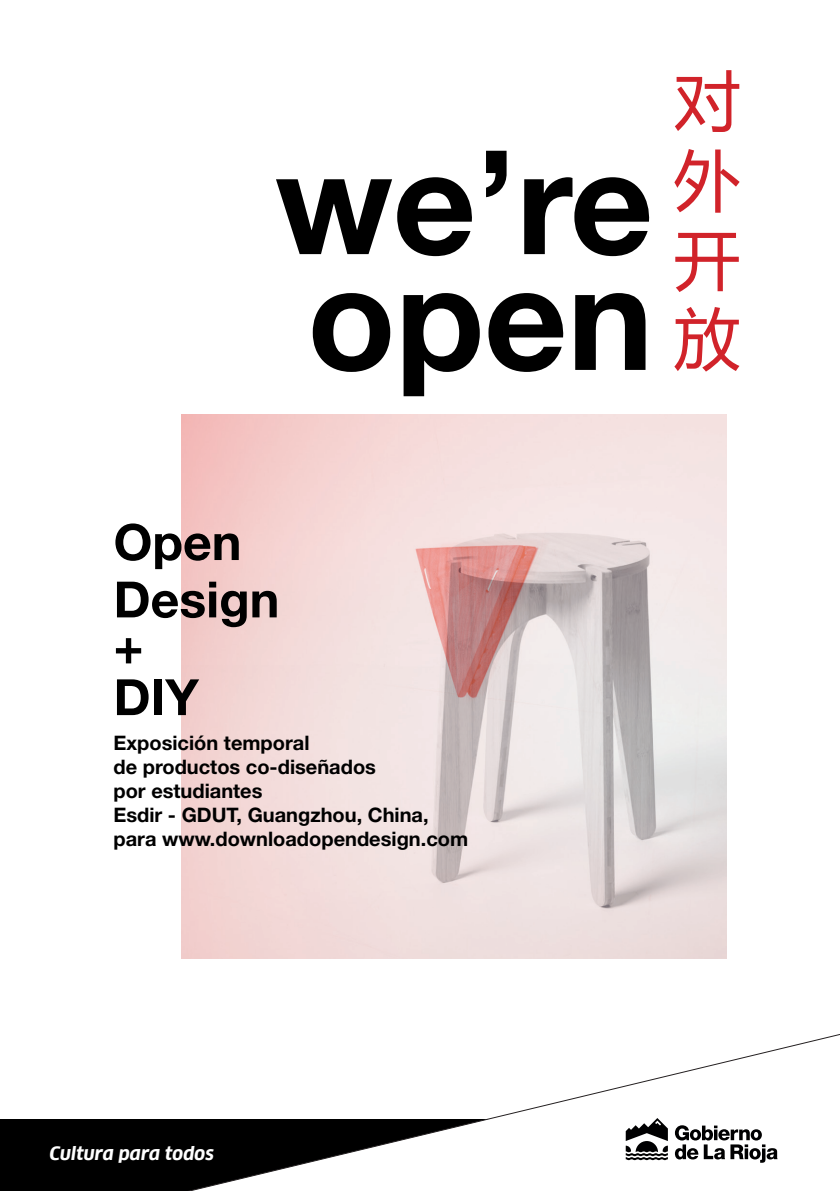
<style>
.page{position:relative;width:840px;height:1191px;background:#fff}
.page>*{position:absolute;margin:0;border:0;box-sizing:border-box;transform-origin:0 0}
.t1{font:700 144.8px "Helvetica Neue LT Std";color:#000}
.t2{font:66px "Microsoft Ya Hei";color:#d1232a}
.t3{font:700 50px "Helvetica Neue LT Std";color:#000}
.t4{font:700 20px "Helvetica Neue LT Std";color:#000}
.t5{font:italic 700 18px "Clan Offc Pro";color:#fff}
</style>
<div class="page">
<img style="left:182px;top:414px;width:544px;height:544px">
<svg style="left:12px;top:1034px;width:827px;height:157px"></svg>
<svg style="left:625px;top:1118px;width:42px;height:42px"></svg>
<svg style="left:674px;top:1125px;width:103px;height:37px"></svg>
<p class="t1" style="left:275px;top:113px;width:379px">we’re</p>
<p class="t1" style="left:307px;top:229px;width:347px">open</p>
<p class="t2" style="left:673px;top:56px;width:67px">对</p>
<p class="t2" style="left:673px;top:135px;width:67px">外</p>
<p class="t2" style="left:673px;top:215px;width:67px">开</p>
<p class="t2" style="left:673px;top:294px;width:67px">放</p>
<p class="t3" style="left:113px;top:511px;width:129px">Open</p>
<p class="t3" style="left:113px;top:568px;width:167px">Design</p>
<p class="t3" style="left:113px;top:614px;width:31px">+</p>
<p class="t3" style="left:113px;top:666px;width:87px">DIY</p>
<p class="t4" style="left:113px;top:731px;width:197px">Exposición temporal</p>
<p class="t4" style="left:113px;top:755px;width:264px">de productos co-diseñados</p>
<p class="t4" style="left:113px;top:779px;width:150px">por estudiantes</p>
<p class="t4" style="left:113px;top:803px;width:316px">Esdir - GDUT, Guangzhou, China,</p>
<p class="t4" style="left:113px;top:827px;width:356px">para www.downloadopendesign.com</p>
<p class="t5" style="left:50px;top:1142px;width:166px">Cultura para todos</p>
</div>
